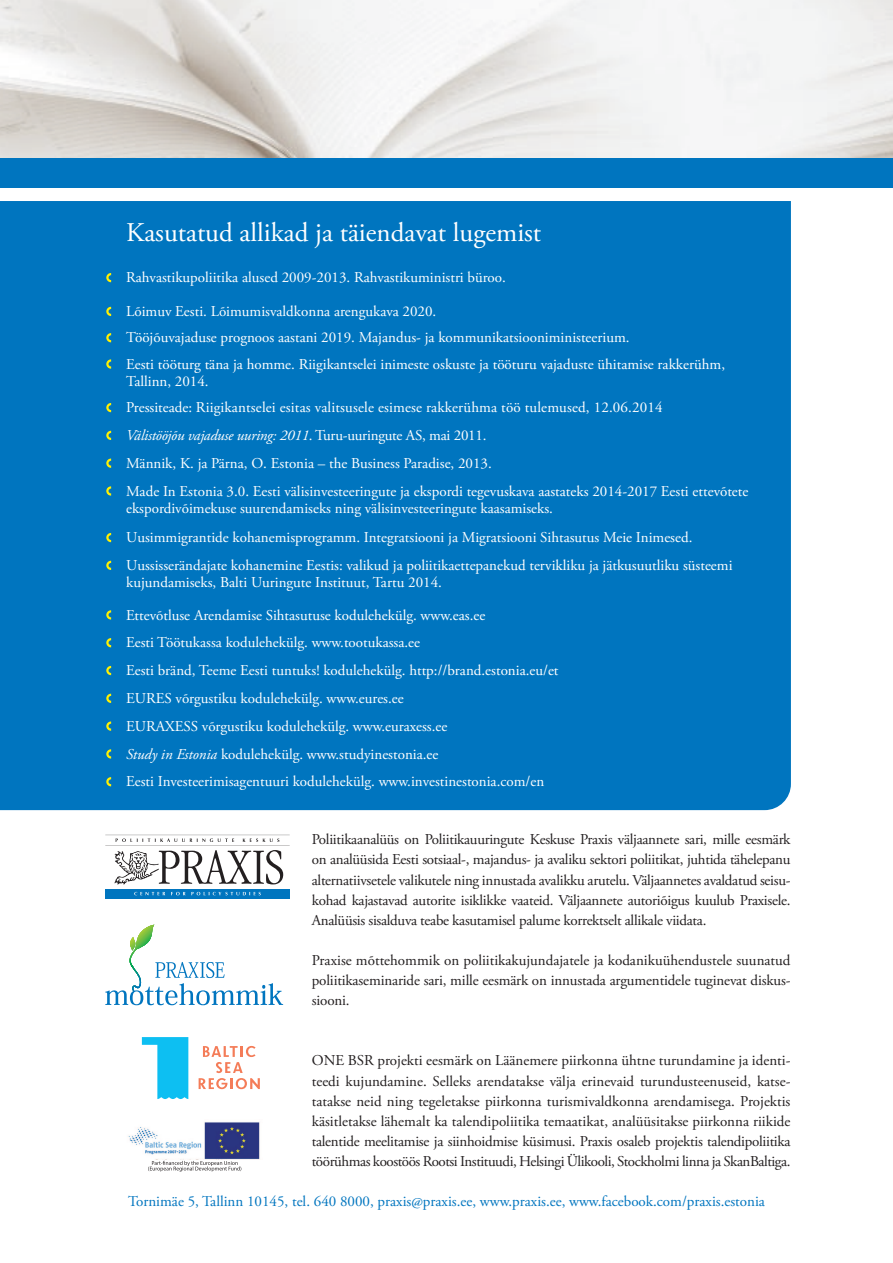
<style>
.page{position:relative;width:893px;height:1263px;background:#fff}
.page>*{position:absolute;margin:0;border:0;box-sizing:border-box;transform-origin:0 0}
.t1{font:27px "Adobe Garamond Pro";color:#fff}
.t2{font:15px/27.8px "Adobe Garamond Pro";color:#fff}
.t3{font:15px/20.1px "Adobe Garamond Pro";letter-spacing:-.02em;color:#231f20;text-align:justify}
.t4{font:15px "Adobe Garamond Pro";color:#0075bf}
.s1{font-style:italic}
</style>
<div class="page">
<img style="left:0;top:0;width:893px;height:159px">
<div style="left:0;top:159px;width:893px;height:29px;background:#0075bf"></div>
<div style="left:105px;top:889px;width:185px;height:9px;background:#0075bf"></div>
<svg style="left:134px;top:892px;width:127px;height:3px"></svg>
<svg style="left:105px;top:835px;width:185px;height:50px"></svg>
<div style="left:0;top:201px;width:791px;height:609px;background:#0075bf"></div>
<svg style="left:106px;top:273px;width:5px;height:9px"></svg>
<svg style="left:106px;top:307px;width:5px;height:9px"></svg>
<svg style="left:106px;top:333px;width:5px;height:9px"></svg>
<svg style="left:106px;top:359px;width:5px;height:10px"></svg>
<svg style="left:106px;top:403px;width:5px;height:9px"></svg>
<svg style="left:106px;top:431px;width:5px;height:9px"></svg>
<svg style="left:106px;top:459px;width:5px;height:9px"></svg>
<svg style="left:106px;top:486px;width:5px;height:10px"></svg>
<svg style="left:106px;top:533px;width:5px;height:9px"></svg>
<svg style="left:106px;top:561px;width:5px;height:9px"></svg>
<svg style="left:106px;top:610px;width:5px;height:9px"></svg>
<svg style="left:106px;top:638px;width:5px;height:9px"></svg>
<svg style="left:106px;top:666px;width:5px;height:9px"></svg>
<svg style="left:106px;top:694px;width:5px;height:9px"></svg>
<svg style="left:106px;top:721px;width:5px;height:10px"></svg>
<svg style="left:106px;top:749px;width:5px;height:9px"></svg>
<svg style="left:106px;top:777px;width:5px;height:9px"></svg>
<svg style="left:105px;top:925px;width:178px;height:80px"></svg>
<img style="left:128px;top:1122px;width:132px;height:37px">
<svg style="left:148px;top:1161px;width:93px;height:10px"></svg>
<svg style="left:142px;top:1037px;width:46px;height:62px"></svg>
<svg style="left:199px;top:1046px;width:61px;height:43px"></svg>
<h1 class="t1" style="left:126px;top:222px;width:417px">Kasutatud allikad ja täiendavat lugemist</h1>
<p class="t2" style="left:126px;top:265px;width:381px">Rahvastikupoliitika alused 2009-2013. Rahvastikuministri büroo.</p>
<p class="t2" style="left:126px;top:299px;width:600px;line-height:26.2px">Lõimuv Eesti. Lõimumisvaldkonna arengukava 2020.<br>Tööjõuvajaduse prognoos aastani 2019. Majandus- ja kommunikatsiooniministeerium.<br>Eesti tööturg täna ja homme. Riigikantselei inimeste oskuste ja tööturu vajaduste ühitamise rakkerühm,</p>
<p class="t2" style="left:126px;top:369px;width:538px;line-height:26.2px">Tallinn, 2014.<br>Pressiteade: Riigikantselei esitas valitsusele esimese rakkerühma töö tulemused, 12.06.2014</p>
<p class="t2" style="left:126px;top:423px;width:624px"><span class="s1">Välistööjõu vajaduse uuring: 2011</span>. Turu-uuringute AS, mai 2011.<br>Männik, K. ja Pärna, O. Estonia – the Business Paradise, 2013.<br>Made In Estonia 3.0. Eesti välisinvesteeringute ja ekspordi tegevuskava aastateks 2014-2017 Eesti ettevõtete</p>
<p class="t2" style="left:126px;top:495px;width:568px;line-height:29.2px">ekspordivõimekuse suurendamiseks ning välisinvesteeringute kaasamiseks.<br>Uusimmigrantide kohanemisprogramm. Integratsiooni ja Migratsiooni Sihtasutus Meie Inimesed.</p>
<p class="t2" style="left:126px;top:558px;width:608px;line-height:17.2px">Uussisserändajate kohanemine Eestis: valikud ja poliitikaettepanekud tervikliku ja jätkusuutliku süsteemi kujundamiseks, Balti Uuringute Instituut, Tartu 2014.</p>
<p class="t2" style="left:126px;top:602px;width:434px">Ettevõtluse Arendamise Sihtasutuse kodulehekülg. www.eas.ee<br>Eesti Töötukassa kodulehekülg. www.tootukassa.ee<br>Eesti bränd, Teeme Eesti tuntuks! kodulehekülg. http://brand.estonia.eu/et EURES võrgustiku kodulehekülg. www.eures.ee<br>EURAXESS võrgustiku kodulehekülg. www.euraxess.ee<br><span class="s1">Study in Estonia</span> kodulehekülg. www.studyinestonia.ee<br>Eesti Investeerimisagentuuri kodulehekülg. www.investinestonia.com/en</p>
<p class="t3" style="left:312px;top:831px;width:480px">Poliitikaanalüüs on Poliitikauuringute Keskuse Praxis väljaannete sari, mille eesmärk on analüüsida Eesti sotsiaal-, majandus- ja avaliku sektori poliitikat, juhtida tähelepanu alternatiivsetele valikutele ning innustada avalikku arutelu. Väljaannetes avaldatud seisu&shy;kohad kajastavad autorite isiklikke vaateid. Väljaannete autoriõigus kuulub Praxisele.<br>Analüüsis sisalduva teabe kasutamisel palume korrektselt allikale viidata.</p>
<p class="t3" style="left:312px;top:951px;width:480px">Praxise mõttehommik on poliitikakujundajatele ja kodanikuühendustele suunatud poliitikaseminaride sari, mille eesmärk on innustada argumentidele tuginevat diskus&shy;siooni.</p>
<p class="t3" style="left:312px;top:1052px;width:480px">ONE BSR projekti eesmärk on Läänemere piirkonna ühtne turundamine ja identi&shy;teedi kujundamine. Selleks arendatakse välja erinevaid turundusteenuseid, katse&shy;tatakse neid ning tegeletakse piirkonna turismivaldkonna arendamisega. Projektis käsitletakse lähemalt ka talendipoliitika temaatikat, analüüsitakse piirkonna riikide talentide meelitamise ja siinhoidmise küsimusi. Praxis osaleb projektis talendipoliitika töörühmas koostöös Rootsi Instituudi, Helsingi Ülikooli, Stockholmi linna ja SkanBaltiga.</p>
<p class="t4" style="left:128px;top:1195px;width:638px">Tornimäe 5, Tallinn 10145, tel. 640 8000, praxis@praxis.ee, www.praxis.ee, www.facebook.com/praxis.estonia</p>
</div>
